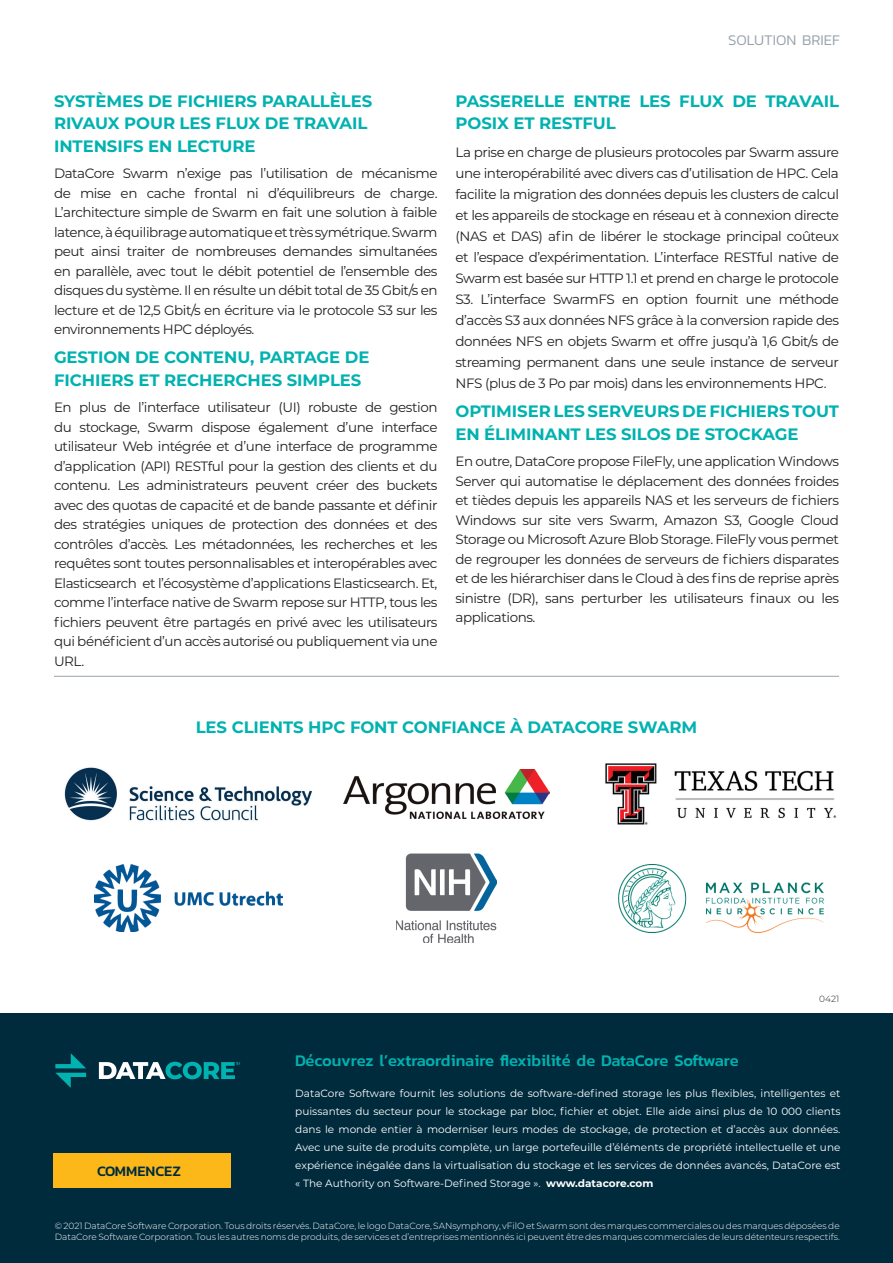
<style>
.page{position:relative;width:893px;height:1263px;background:#fff}
.page>*{position:absolute;margin:0;border:0;box-sizing:border-box;transform-origin:0 0}
.t1{font:700 16.5px/22.5px "Montserrat";letter-spacing:-.005em;color:#00b2b0}
.t2{font:500 16.5px "Kanit";letter-spacing:-.025em;color:#00b2b0}
.t3{font:300 15px "Kanit";color:#99a3ad}
.t4{font:500 14.7px "Kanit";color:#002b3d}
.t5{font:13.5px/19.5px "Montserrat";letter-spacing:-.035em;color:#231f20;text-align:justify}
.t6{font:10.5px/18px "Montserrat";color:#fff;text-align:justify}
.t7{font:300 9px/10.8px "Montserrat";color:#fff}
.t8{font:300 9px "Montserrat";color:#231f20}
.s1{font-weight:700}
</style>
<div class="page">
<div style="left:0;top:1013px;width:893px;height:250px;background:#002b3d"></div>
<svg style="left:55px;top:1053px;width:31px;height:35px"></svg>
<svg style="left:99px;top:1062px;width:141px;height:17px"></svg>
<div style="left:54px;top:1153px;width:177px;height:34px;background:#fcb818"></div>
<hr style="left:54px;top:676px;width:785px;height:1px;background:#99a3ad">
<img style="left:344px;top:769px;width:205px;height:49px">
<img style="left:65px;top:767px;width:247px;height:54px">
<img style="left:605px;top:763px;width:231px;height:62px">
<img style="left:94px;top:865px;width:188px;height:67px">
<img style="left:618px;top:864px;width:205px;height:68px">
<img style="left:396px;top:854px;width:101px;height:89px">
<p class="t3" style="left:728px;top:30px;width:114px">SOLUTION BRIEF</p>
<p class="t1" style="left:54px;top:89px;width:320px">SYSTÈMES DE FICHIERS PARALLÈLES<br>RIVAUX POUR LES FLUX DE TRAVAIL<br>INTENSIFS EN LECTURE</p>
<p class="t5" style="left:54px;top:163px;width:385px">DataCore Swarm n’exige pas l’utilisation de mécanisme de mise en cache frontal ni d’équilibreurs de charge.<br>L’architecture simple de Swarm en fait une solution à faible latence, à équilibrage automatique et très symétrique. Swarm peut ainsi traiter de nombreuses demandes simultanées en parallèle, avec tout le débit potentiel de l’ensemble des disques du système. Il en résulte un débit total de 35 Gbit/s en lecture et de 12,5 Gbit/s en écriture via le protocole S3 sur les environnements HPC déployés.</p>
<p class="t1" style="left:54px;top:345px;width:317px">GESTION DE CONTENU, PARTAGE DE<br>FICHIERS ET RECHERCHES SIMPLES</p>
<p class="t5" style="left:54px;top:397px;width:385px">En plus de l’interface utilisateur (UI) robuste de gestion du stockage, Swarm dispose également d’une interface utilisateur Web intégrée et d’une interface de programme d’application (API) RESTful pour la gestion des clients et du contenu. Les administrateurs peuvent créer des buckets avec des quotas de capacité et de bande passante et définir des stratégies uniques de protection des données et des contrôles d’accès. Les métadonnées, les recherches et les requêtes sont toutes personnalisables et interopérables avec Elasticsearch et l’écosystème d’applications Elasticsearch. Et, comme l’interface native de Swarm repose sur HTTP, tous les fichiers peuvent être partagés en privé avec les utilisateurs qui bénéficient d’un accès autorisé ou publiquement via une URL.</p>
<p class="t1" style="left:455px;top:89px;width:385px">PASSERELLE ENTRE LES FLUX DE TRAVAIL<br>POSIX ET RESTFUL</p>
<p class="t5" style="left:455px;top:141px;width:385px;line-height:21px">La prise en charge de plusieurs protocoles par Swarm assure une interopérabilité avec divers cas d’utilisation de HPC. Cela facilite la migration des données depuis les clusters de calcul et les appareils de stockage en réseau et à connexion directe (NAS et DAS) afin de libérer le stockage principal coûteux et l’espace d’expérimentation. L’interface RESTful native de Swarm est basée sur HTTP 1.1 et prend en charge le protocole S3. L’interface SwarmFS en option fournit une méthode d’accès S3 aux données NFS grâce à la conversion rapide des données NFS en objets Swarm et offre jusqu’à 1,6 Gbit/s de streaming permanent dans une seule instance de serveur NFS (plus de 3 Po par mois) dans les environnements HPC.</p>
<p class="t1" style="left:455px;top:399px;width:385px">OPTIMISER LES SERVEURS DE FICHIERS TOUT<br>EN ÉLIMINANT LES SILOS DE STOCKAGE</p>
<p class="t5" style="left:455px;top:451px;width:385px">En outre, DataCore propose FileFly, une application Windows Server qui automatise le déplacement des données froides et tièdes depuis les appareils NAS et les serveurs de fichiers Windows sur site vers Swarm, Amazon S3, Google Cloud Storage ou Microsoft Azure Blob Storage. FileFly vous permet de regrouper les données de serveurs de fichiers disparates et de les hiérarchiser dans le Cloud à des fins de reprise après sinistre (DR), sans perturber les utilisateurs finaux ou les applications.</p>
<p class="t1" style="left:196px;top:715px;width:503px">LES CLIENTS HPC FONT CONFIANCE À DATACORE SWARM</p>
<p class="t4" style="left:97px;top:1160px;width:85px">COMMENCEZ</p>
<p class="t8" style="left:819px;top:993px;width:22px">0421</p>
<p class="t2" style="left:295px;top:1047px;width:445px">Découvrez l’extraordinaire flexibilité de DataCore Software</p>
<p class="t6" style="left:295px;top:1084px;width:547px">DataCore Software fournit les solutions de software-defined storage les plus flexibles, intelligentes et puissantes du secteur pour le stockage par bloc, fichier et objet. Elle aide ainsi plus de 10 000 clients dans le monde entier à moderniser leurs modes de stockage, de protection et d’accès aux données.<br>Avec une suite de produits complète, un large portefeuille d’éléments de propriété intellectuelle et une expérience inégalée dans la virtualisation du stockage et les services de données avancés, DataCore est « The Authority on Software-Defined Storage ». <span class="s1">www.datacore.com</span></p>
<p class="t7" style="left:55px;top:1220px;width:786px">© 2021 DataCore Software Corporation. Tous droits réservés. DataCore, le logo DataCore, SANsymphony, vFilO et Swarm sont des marques commerciales ou des marques déposées de<br>DataCore Software Corporation. Tous les autres noms de produits, de services et d’entreprises mentionnés ici peuvent être des marques commerciales de leurs détenteurs respectifs.</p>
</div>
